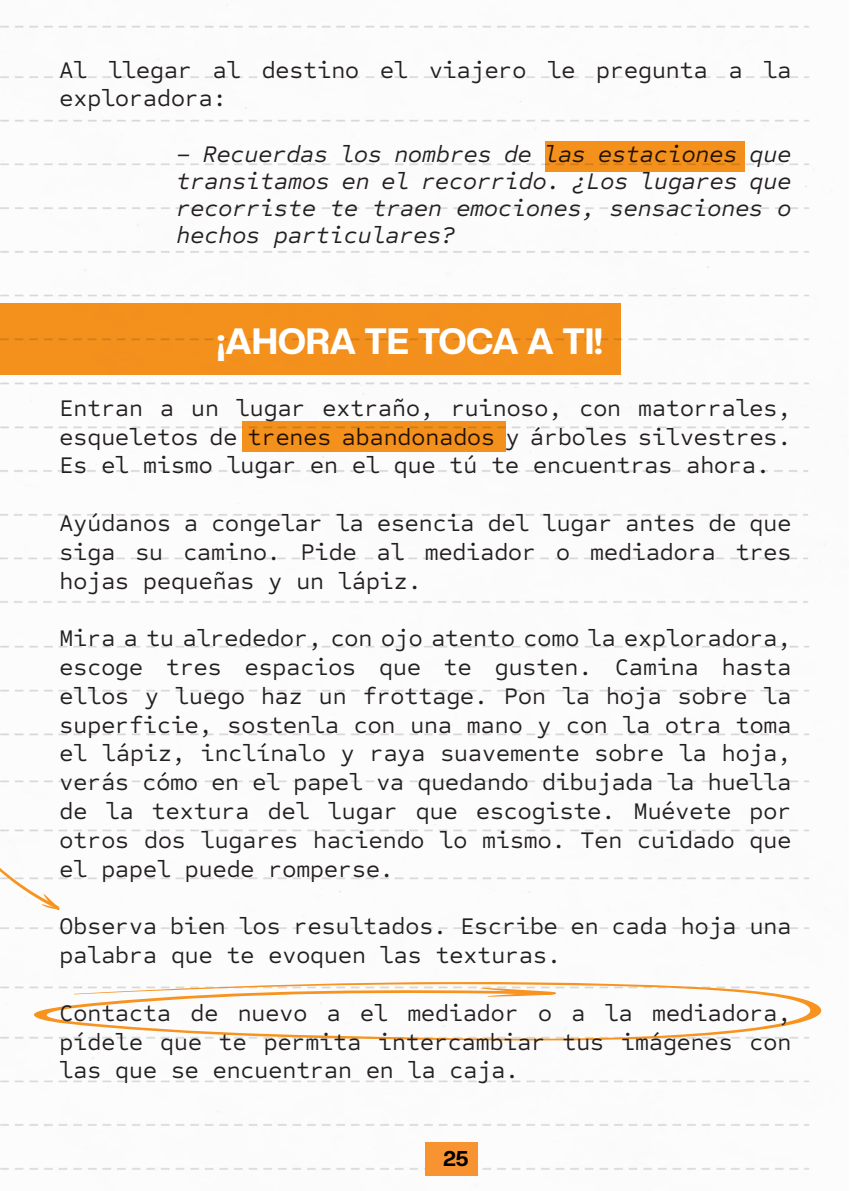
<style>
.page{position:relative;width:851px;height:1191px;background:#fff}
.page>*{position:absolute;margin:0;border:0;box-sizing:border-box;transform-origin:0 0}
.t1{font:800 36px "Creato Display";color:#fff}
.t2{font:24px/28.8px "Sometype Mono";color:#231f20;text-align:justify}
.t3{font:italic 24px/27px "Sometype Mono";color:#231f20;text-align:justify}
.t4{font:800 21px "Creato Display";color:#000}
</style>
<div class="page">
<img style="left:0;top:5px;width:825px;height:1185px">
<div style="left:425px;top:1142px;width:53px;height:33px;background:#f79330"></div>
<svg style="left:0;top:850px;width:60px;height:61px"></svg>
<svg style="left:18px;top:977px;width:807px;height:66px"></svg>
<svg style="left:480px;top:987px;width:78px;height:9px"></svg>
<div style="left:0;top:303px;width:620px;height:71px;background:#f7931e"></div>
<div style="left:544px;top:142px;width:200px;height:30px;background:#f7931e"></div>
<div style="left:242px;top:421px;width:264px;height:30px;background:#f7931e"></div>
<p class="t2" style="left:60px;top:56px;width:733px">Al llegar al destino el viajero le pregunta a la exploradora:</p>
<p class="t3" style="left:177px;top:141px;width:616px">– Recuerdas los nombres de las estaciones que transitamos en el recorrido. ¿Los lugares que recorriste te traen emociones, sensaciones o hechos particulares?</p>
<h1 class="t1" style="left:217px;top:320px;width:387px">¡AHORA TE TOCA A TI!</h1>
<p class="t2" style="left:60px;top:394px;width:733px">Entran a un lugar extraño, ruinoso, con matorrales, esqueletos de trenes abandonados y árboles silvestres.<br>Es el mismo lugar en el que tú te encuentras ahora.</p>
<p class="t2" style="left:60px;top:509px;width:733px">Ayúdanos a congelar la esencia del lugar antes de que siga su camino. Pide al mediador o mediadora tres hojas pequeñas y un lápiz.</p>
<p class="t2" style="left:60px;top:624px;width:733px">Mira a tu alrededor, con ojo atento como la exploradora, escoge tres espacios que te gusten. Camina hasta ellos y luego haz un frottage. Pon la hoja sobre la superficie, sostenla con una mano y con la otra toma el lápiz, inclínalo y raya suavemente sobre la hoja, verás cómo en el papel va quedando dibujada la huella de la textura del lugar que escogiste. Muévete por otros dos lugares haciendo lo mismo. Ten cuidado que el papel puede romperse.</p>
<p class="t2" style="left:60px;top:912px;width:733px">Observa bien los resultados. Escribe en cada hoja una palabra que te evoquen las texturas.</p>
<p class="t2" style="left:60px;top:998px;width:733px">Contacta de nuevo a el mediador o a la mediadora, pídele que te permita intercambiar tus imágenes con las que se encuentran en la caja.</p>
<p class="t4" style="left:443px;top:1146px;width:26px">25</p>
</div>
